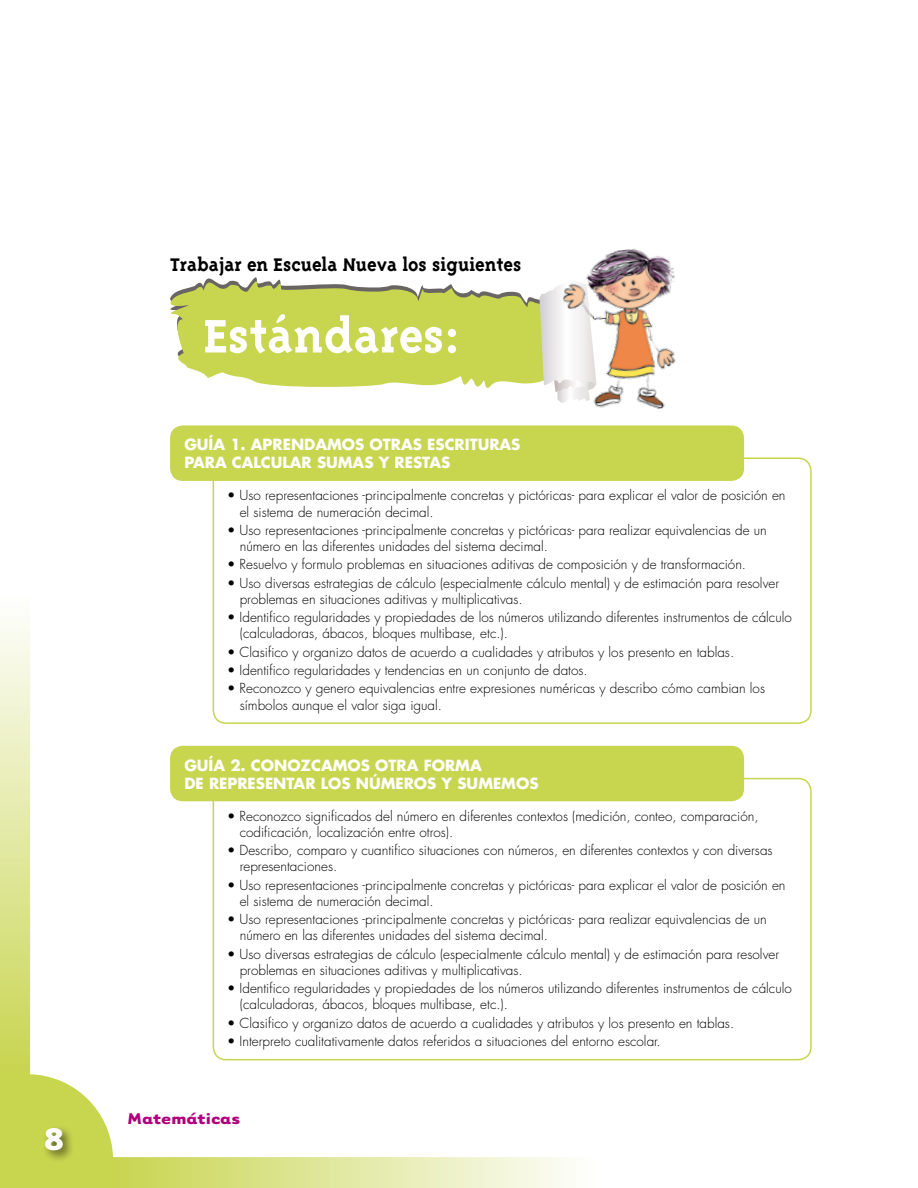
<style>
.page{position:relative;width:918px;height:1188px;background:#fff}
.page>*{position:absolute;margin:0;border:0;box-sizing:border-box;transform-origin:0 0}
.t1{font:700 54px "Triplex Serif";color:#fff}
.t2{font:700 36px "Tarzana Wide";color:#fff}
.t3{font:700 21px "Triplex Serif";color:#000}
.t4{font:700 18px "Tarzana Wide";color:#b0007c}
.t5{font:700 15px/18px "Futura";color:#fff}
.t6{font:300 13.5px/16.2px "Futura";color:#000}
</style>
<div class="page">
<svg style="left:0;top:595px;width:596px;height:593px"></svg>
<div style="left:42px;top:1125px;width:33px;height:38px;background:#000;opacity:.55"></div>
<div style="left:213px;top:458px;width:599px;height:266px;border:2px solid #c8d54f;border-radius:13px"></div>
<div style="left:170px;top:425px;width:574px;height:56px;background:#c8d54f;border-radius:13px"></div>
<div style="left:213px;top:778px;width:599px;height:282px;border:2px solid #c8d54f;border-radius:13px"></div>
<div style="left:170px;top:746px;width:574px;height:55px;background:#c8d54f;border-radius:13px"></div>
<svg style="left:170px;top:277px;width:369px;height:111px;fill:#c8d54f"></svg>
<svg style="left:539px;top:286px;width:20px;height:115px"></svg>
<img style="left:559px;top:248px;width:117px;height:161px">
<h2 class="t2" style="left:43px;top:1115px;width:23px">8</h2>
<h3 class="t3" style="left:170px;top:253px;width:353px">Trabajar en Escuela Nueva los siguientes</h3>
<h1 class="t1" style="left:204px;top:305px;width:258px">Estándares:</h1>
<p class="t5" style="left:184px;top:435px;width:338px">GUÍA 1. APRENDAMOS OTRAS ESCRITURAS<br>PARA CALCULAR SUMAS Y RESTAS</p>
<p class="t6" style="left:240px;top:488px;width:547px;text-indent:-13px">• Uso representaciones -principalmente concretas y pictóricas- para explicar el valor de posición en el sistema de numeración decimal.</p>
<p class="t6" style="left:240px;top:522px;width:528px;text-indent:-13px">• Uso representaciones -principalmente concretas y pictóricas- para realizar equivalencias de un número en las diferentes unidades del sistema decimal.</p>
<p class="t6" style="left:227px;top:557px;width:521px">• Resuelvo y formulo problemas en situaciones aditivas de composición y de transformación.</p>
<p class="t6" style="left:240px;top:575px;width:541px;text-indent:-13px">• Uso diversas estrategias de cálculo (especialmente cálculo mental) y de estimación para resolver problemas en situaciones aditivas y multiplicativas.</p>
<p class="t6" style="left:240px;top:610px;width:554px;text-indent:-13px">• Identifico regularidades y propiedades de los números utilizando diferentes instrumentos de cálculo (calculadoras, ábacos, bloques multibase, etc.).</p>
<p class="t6" style="left:227px;top:644px;width:509px">• Clasifico y organizo datos de acuerdo a cualidades y atributos y los presento en tablas.</p>
<p class="t6" style="left:227px;top:662px;width:362px">• Identifico regularidades y tendencias en un conjunto de datos.</p>
<p class="t6" style="left:240px;top:681px;width:527px;text-indent:-13px">• Reconozco y genero equivalencias entre expresiones numéricas y describo cómo cambian los símbolos aunque el valor siga igual.</p>
<p class="t5" style="left:184px;top:756px;width:356px">GUÍA 2. CONOZCAMOS OTRA FORMA<br>DE REPRESENTAR LOS NÚMEROS Y SUMEMOS</p>
<p class="t6" style="left:240px;top:808px;width:520px;text-indent:-13px">• Reconozco significados del número en diferentes contextos (medición, conteo, comparación, codificación, localización entre otros).</p>
<p class="t6" style="left:240px;top:843px;width:534px;text-indent:-13px">• Describo, comparo y cuantifico situaciones con números, en diferentes contextos y con diversas representaciones.</p>
<p class="t6" style="left:240px;top:877px;width:547px;text-indent:-13px">• Uso representaciones -principalmente concretas y pictóricas- para explicar el valor de posición en el sistema de numeración decimal.</p>
<p class="t6" style="left:240px;top:912px;width:528px;text-indent:-13px">• Uso representaciones -principalmente concretas y pictóricas- para realizar equivalencias de un número en las diferentes unidades del sistema decimal.</p>
<p class="t6" style="left:240px;top:946px;width:541px;text-indent:-13px">• Uso diversas estrategias de cálculo (especialmente cálculo mental) y de estimación para resolver problemas en situaciones aditivas y multiplicativas.</p>
<p class="t6" style="left:240px;top:981px;width:554px;text-indent:-13px">• Identifico regularidades y propiedades de los números utilizando diferentes instrumentos de cálculo (calculadoras, ábacos, bloques multibase, etc.).</p>
<p class="t6" style="left:227px;top:1015px;width:509px">• Clasifico y organizo datos de acuerdo a cualidades y atributos y los presento en tablas.</p>
<p class="t6" style="left:227px;top:1034px;width:435px">• Interpreto cualitativamente datos referidos a situaciones del entorno escolar.</p>
<h3 class="t4" style="left:128px;top:1106px;width:114px">Matemáticas</h3>
</div>
